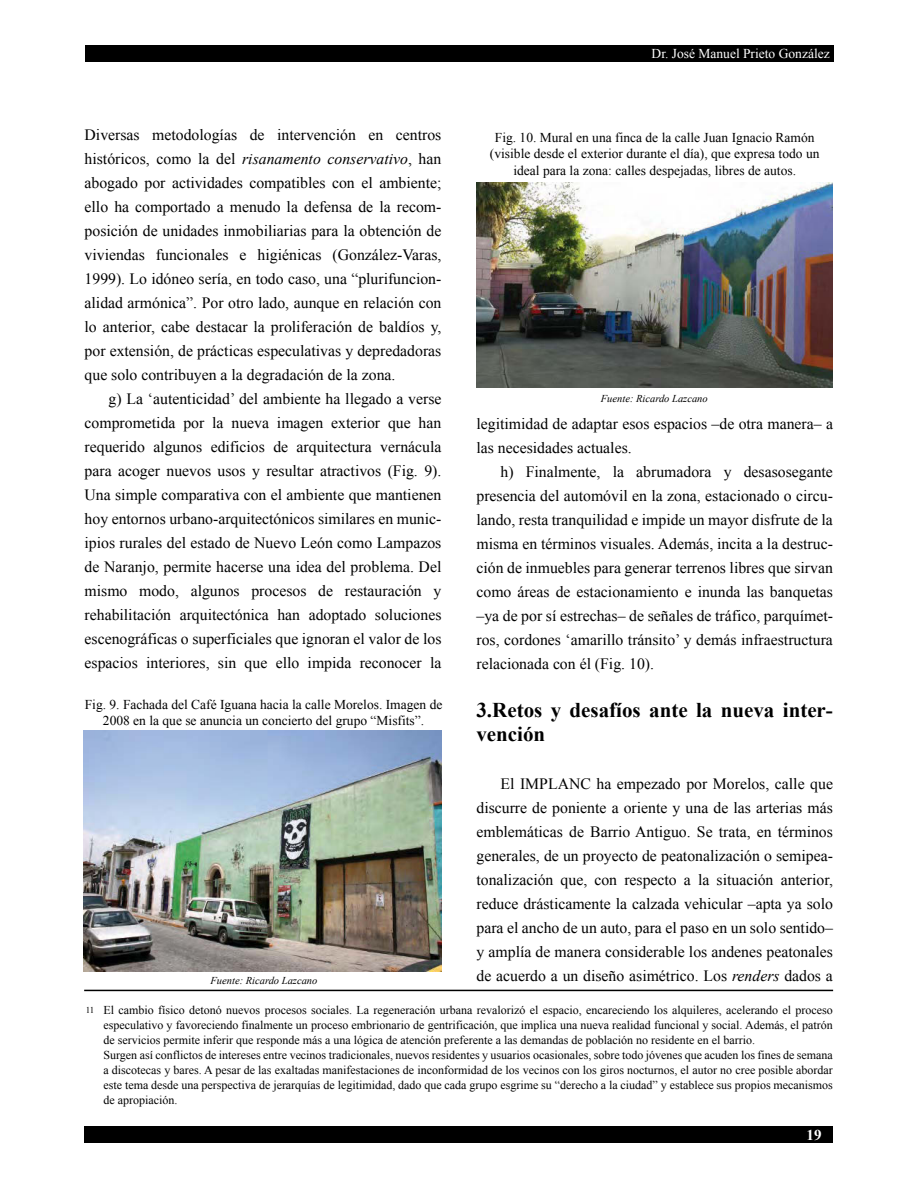
<style>
.page{position:relative;width:918px;height:1188px;background:#fff}
.page>*{position:absolute;margin:0;border:0;box-sizing:border-box;transform-origin:0 0}
.t1{font:700 21px/24px "Times New Roman";color:#000}
.t2{font:15.75px/24px "Times New Roman";color:#000;text-align:justify}
.t3{font:700 15px "Times New Roman";color:#fff}
.t4{font:13.5px/16.2px "Times New Roman";color:#000;text-align:center}
.t5{font:13.5px "Times New Roman";color:#fff}
.t6{font:12px/15px "Times New Roman";color:#000}
.t7{font:italic 10.5px "Times New Roman";color:#000}
.t8{font:9px "Times New Roman";color:#000}
.s1{font-style:italic}
</style>
<div class="page">
<div style="left:84px;top:1127px;width:749px;height:16px;background:#000"></div>
<div style="left:85px;top:45px;width:749px;height:16px;background:#000"></div>
<hr style="left:84px;top:990px;width:749px;height:1px;background:#000">
<img style="left:84px;top:731px;width:358px;height:240px">
<img style="left:477px;top:182px;width:355px;height:206px">
<p class="t2" style="left:85px;top:123px;width:358px">Diversas metodologías de intervención en centros históricos, como la del <span class="s1">risanamento conservativo</span>, han abogado por actividades compatibles con el ambiente; ello ha comportado a menudo la defensa de la recom&shy;posición de unidades inmobiliarias para la obtención de viviendas funcionales e higiénicas (González-Varas, 1999). Lo idóneo sería, en todo caso, una “plurifuncion&shy;alidad armónica”. Por otro lado, aunque en relación con lo anterior, cabe destacar la proliferación de baldíos y, por extensión, de prácticas especulativas y depredadoras que solo contribuyen a la degradación de la zona.</p>
<p class="t2" style="left:85px;top:387px;width:358px;text-indent:24px">g) La ‘autenticidad’ del ambiente ha llegado a verse comprometida por la nueva imagen exterior que han requerido algunos edificios de arquitectura vernácula para acoger nuevos usos y resultar atractivos (Fig. 9).<br>Una simple comparativa con el ambiente que mantienen hoy entornos urbano-arquitectónicos similares en munic&shy;ipios rurales del estado de Nuevo León como Lampazos de Naranjo, permite hacerse una idea del problema. Del mismo modo, algunos procesos de restauración y rehabilitación arquitectónica han adoptado soluciones escenográficas o superficiales que ignoran el valor de los espacios interiores, sin que ello impida reconocer la</p>
<p class="t4" style="left:85px;top:696px;width:359px">Fig. 9. Fachada del Café Iguana hacia la calle Morelos. Imagen de<br>2008 en la que se anuncia un concierto del grupo “Misfits”.</p>
<p class="t7" style="left:211px;top:974px;width:108px">Fuente: Ricardo Lazcano</p>
<p class="t5" style="left:652px;top:45px;width:180px">Dr. José Manuel Prieto González</p>
<p class="t4" style="left:490px;top:130px;width:331px">Fig. 10. Mural en una finca de la calle Juan Ignacio Ramón (visible desde el exterior durante el día), que expresa todo un ideal para la zona: calles despejadas, libres de autos.</p>
<p class="t7" style="left:601px;top:393px;width:108px">Fuente: Ricardo Lazcano</p>
<p class="t2" style="left:476px;top:412px;width:358px">legitimidad de adaptar esos espacios –de otra manera– a las necesidades actuales.</p>
<p class="t2" style="left:476px;top:460px;width:358px;text-indent:24px">h) Finalmente, la abrumadora y desasosegante presencia del automóvil en la zona, estacionado o circu&shy;lando, resta tranquilidad e impide un mayor disfrute de la misma en términos visuales. Además, incita a la destruc&shy;ción de inmuebles para generar terrenos libres que sirvan como áreas de estacionamiento e inunda las banquetas –ya de por sí estrechas– de señales de tráfico, parquímet&shy;ros, cordones ‘amarillo tránsito’ y demás infraestructura relacionada con él (Fig. 10).</p>
<h1 class="t1" style="left:476px;top:698px;width:358px">3.Retos y desafíos ante la nueva inter&shy;vención</h1>
<p class="t2" style="left:476px;top:772px;width:358px;text-indent:24px">El IMPLANC ha empezado por Morelos, calle que discurre de poniente a oriente y una de las arterias más emblemáticas de Barrio Antiguo. Se trata, en términos generales, de un proyecto de peatonalización o semipea&shy;tonalización que, con respecto a la situación anterior, reduce drásticamente la calzada vehicular –apta ya solo para el ancho de un auto, para el paso en un solo sentido– y amplía de manera considerable los andenes peatonales de acuerdo a un diseño asimétrico. Los <span class="s1">renders</span> dados a</p>
<p class="t8" style="left:86px;top:1005px;width:10px">11</p>
<p class="t6" style="left:104px;top:1002px;width:731px">El cambio físico detonó nuevos procesos sociales. La regeneración urbana revalorizó el espacio, encareciendo los alquileres, acelerando el proceso especulativo y favoreciendo finalmente un proceso embrionario de gentrificación, que implica una nueva realidad funcional y social. Además, el patrón de servicios permite inferir que responde más a una lógica de atención preferente a las demandas de población no residente en el barrio.<br>Surgen así conflictos de intereses entre vecinos tradicionales, nuevos residentes y usuarios ocasionales, sobre todo jóvenes que acuden los fines de semana a discotecas y bares. A pesar de las exaltadas manifestaciones de inconformidad de los vecinos con los giros nocturnos, el autor no cree posible abordar este tema desde una perspectiva de jerarquías de legitimidad, dado que cada grupo esgrime su “derecho a la ciudad” y establece sus propios mecanismos de apropiación.</p>
<p class="t3" style="left:790px;top:1127px;width:33px">3319</p>
</div>
